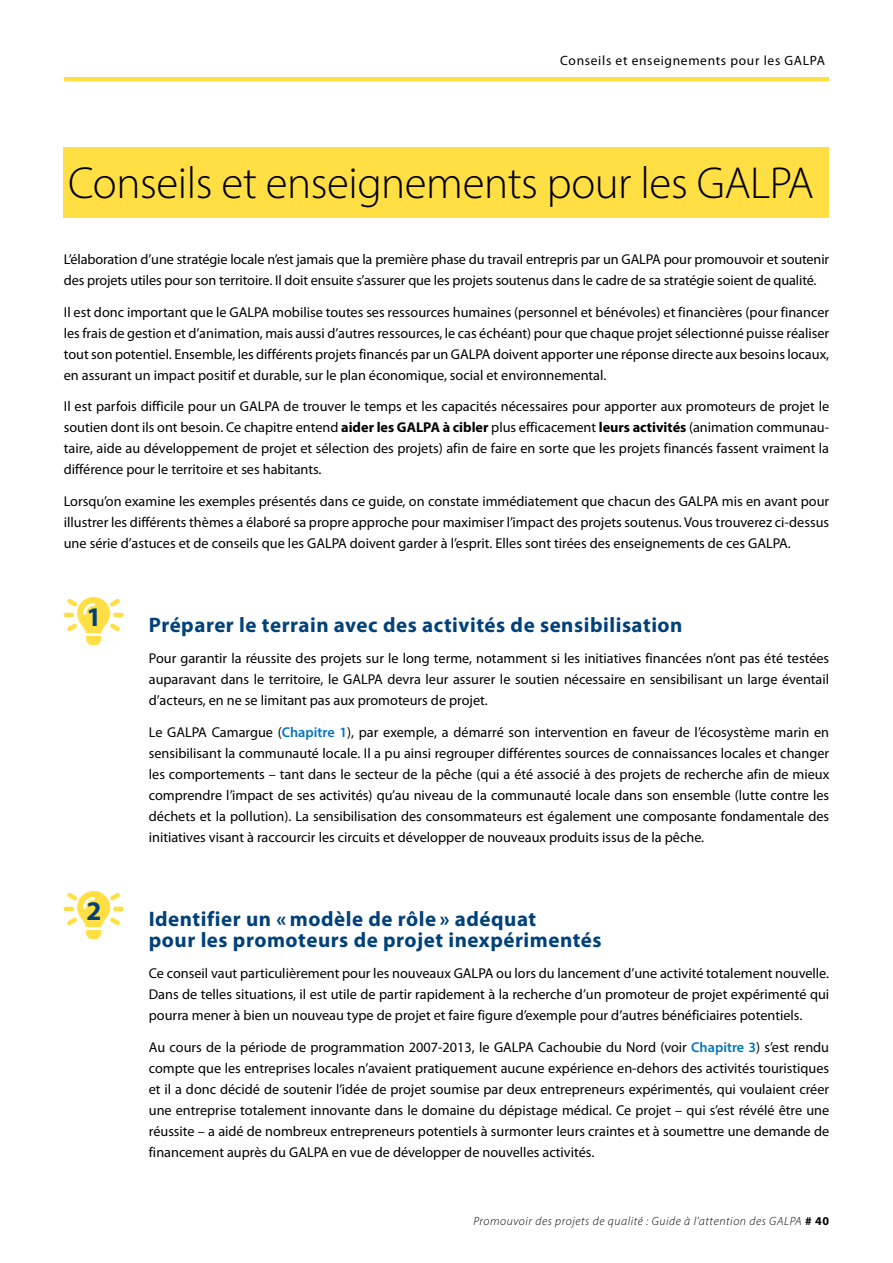
<style>
.page{position:relative;width:893px;height:1263px;background:#fff}
.page>*{position:absolute;margin:0;border:0;box-sizing:border-box;transform-origin:0 0}
.t1{font:300 45px "Myriad Pro";letter-spacing:-.01em;color:#000}
.t2{font:700 27px "Myriad Pro";color:#004179}
.t3{font:700 21px/21px "Myriad Pro";letter-spacing:.025em;color:#004179}
.t4{font:14.25px/21px "Myriad Pro";color:#000;text-align:justify}
.t5{font:13.5px "Myriad Pro";letter-spacing:.05em;color:#000}
.t6{font:italic 300 12px "Myriad Pro";letter-spacing:.05em;color:#000}
.s1{font-weight:700}
.s2{font-weight:600;color:#0075be}
.s3{font-weight:700;font-style:normal}
</style>
<div class="page">
<div style="left:64px;top:77px;width:765px;height:5px;background:#ffdf43"></div>
<div style="left:64px;top:147px;width:765px;height:71px;background:#ffdf43"></div>
<p class="t5" style="left:560px;top:52px;width:266px">Conseils et enseignements pour les GALPA</p>
<h1 class="t1" style="left:68px;top:156px;width:747px">Conseils et enseignements pour les GALPA</h1>
<p class="t4" style="left:64px;top:248px;width:767px">L’élaboration d’une stratégie locale n’est jamais que la première phase du travail entrepris par un GALPA pour promouvoir et soutenir des projets utiles pour son territoire. Il doit ensuite s’assurer que les projets soutenus dans le cadre de sa stratégie soient de qualité.</p>
<p class="t4" style="left:64px;top:301px;width:767px">Il est donc important que le GALPA mobilise toutes ses ressources humaines (personnel et bénévoles) et financières (pour financer les frais de gestion et d’animation, mais aussi d’autres ressources, le cas échéant) pour que chaque projet sélectionné puisse réaliser tout son potentiel. Ensemble, les différents projets financés par un GALPA doivent apporter une réponse directe aux besoins locaux, en assurant un impact positif et durable, sur le plan économique, social et environnemental.</p>
<p class="t4" style="left:64px;top:396px;width:767px">Il est parfois difficile pour un GALPA de trouver le temps et les capacités nécessaires pour apporter aux promoteurs de projet le soutien dont ils ont besoin. Ce chapitre entend <span class="s1">aider les GALPA à cibler</span> plus efficacement <span class="s1">leurs activités</span> (animation communau&shy;taire, aide au développement de projet et sélection des projets) afin de faire en sorte que les projets financés fassent vraiment la différence pour le territoire et ses habitants.</p>
<p class="t4" style="left:64px;top:490px;width:767px">Lorsqu’on examine les exemples présentés dans ce guide, on constate immédiatement que chacun des GALPA mis en avant pour illustrer les différents thèmes a élaboré sa propre approche pour maximiser l’impact des projets soutenus. Vous trouverez ci-dessus une série d’astuces et de conseils que les GALPA doivent garder à l’esprit. Elles sont tirées des enseignements de ces GALPA.</p>
<h2 class="t2" style="left:87px;top:599px;width:16px">1</h2>
<h3 class="t3" style="left:149px;top:613px;width:535px">Préparer le terrain avec des activités de sensibilisation</h3>
<p class="t4" style="left:149px;top:647px;width:682px">Pour garantir la réussite des projets sur le long terme, notamment si les initiatives financées n’ont pas été testées auparavant dans le territoire, le GALPA devra leur assurer le soutien nécessaire en sensibilisant un large éventail d’acteurs, en ne se limitant pas aux promoteurs de projet.</p>
<p class="t4" style="left:149px;top:721px;width:682px">Le GALPA Camargue (<span class="s2">Chapitre 1</span>), par exemple, a démarré son intervention en faveur de l’écosystème marin en sensibilisant la communauté locale. Il a pu ainsi regrouper différentes sources de connaissances locales et changer les comportements – tant dans le secteur de la pêche (qui a été associé à des projets de recherche afin de mieux comprendre l’impact de ses activités) qu’au niveau de la communauté locale dans son ensemble (lutte contre les déchets et la pollution). La sensibilisation des consommateurs est également une composante fondamentale des initiatives visant à raccourcir les circuits et développer de nouveaux produits issus de la pêche.</p>
<h2 class="t2" style="left:87px;top:893px;width:16px">2</h2>
<h3 class="t3" style="left:149px;top:907px;width:454px">Identifier un « modèle de rôle » adéquat<br>pour les promoteurs de projet inexpérimentés</h3>
<p class="t4" style="left:149px;top:962px;width:682px">Ce conseil vaut particulièrement pour les nouveaux GALPA ou lors du lancement d’une activité totalement nouvelle.<br>Dans de telles situations, il est utile de partir rapidement à la recherche d’un promoteur de projet expérimenté qui pourra mener à bien un nouveau type de projet et faire figure d’exemple pour d’autres bénéficiaires potentiels.</p>
<p class="t4" style="left:149px;top:1036px;width:682px">Au cours de la période de programmation 2007-2013, le GALPA Cachoubie du Nord (voir <span class="s2">Chapitre 3</span>) s’est rendu compte que les entreprises locales n’avaient pratiquement aucune expérience en-dehors des activités touristiques et il a donc décidé de soutenir l’idée de projet soumise par deux entrepreneurs expérimentés, qui voulaient créer une entreprise totalement innovante dans le domaine du dépistage médical. Ce projet – qui s’est révélé être une réussite – a aidé de nombreux entrepreneurs potentiels à surmonter leurs craintes et à soumettre une demande de financement auprès du GALPA en vue de développer de nouvelles activités.</p>
<p class="t6" style="left:473px;top:1214px;width:357px">Promouvoir des projets de qualité : Guide à l’attention des GALPA <span class="s3"># 40</span></p>
</div>
